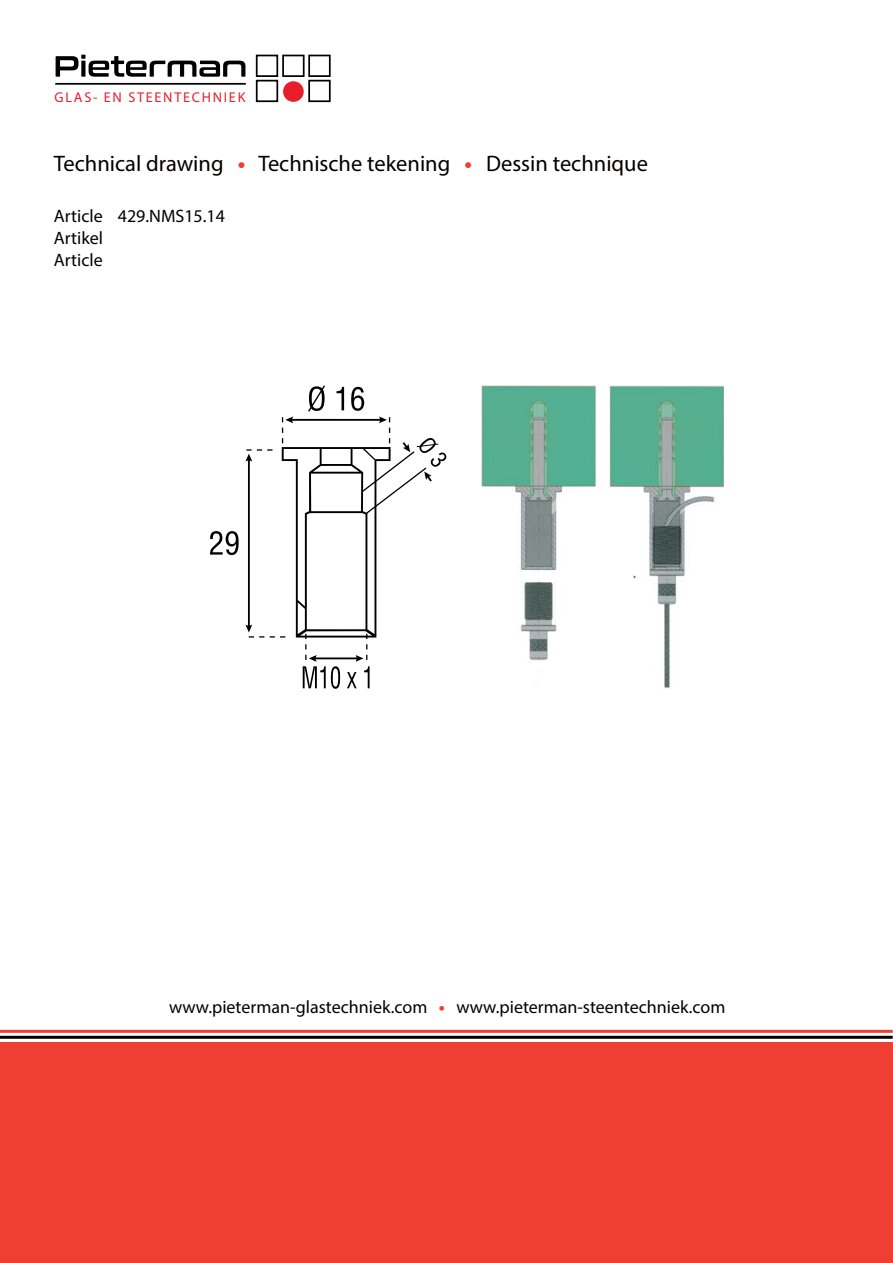
<style>
.page{position:relative;width:893px;height:1263px;background:#fff}
.page>*{position:absolute;margin:0;border:0;box-sizing:border-box;transform-origin:0 0}
.t1{font:22.5px "Myriad Pro";color:#040000}
.t2{font:18px/21.6px "Myriad Pro";color:#040000;text-align:justify}
.t3{font:14.25px "Myriad Pro";letter-spacing:.12em;color:#e81f2a}
.s1{font-weight:700;color:#ef3f34}
</style>
<div class="page">
<div style="left:0;top:1042px;width:893px;height:221px;background:#ef3f34"></div>
<hr style="left:0;top:1036px;width:893px;height:3px;background:#040000">
<hr style="left:0;top:1030px;width:893px;height:3px;background:#ef3f34">
<svg style="left:55px;top:54px;width:276px;height:49px"></svg>
<div style="left:283px;top:81px;width:21px;height:21px;background:#e81f2a;border-radius:50%"></div>
<svg style="left:245px;top:385px;width:201px;height:304px"></svg>
<svg style="left:210px;top:531px;width:29px;height:24px"></svg>
<img style="left:481px;top:385px;width:243px;height:303px">
<p class="t3" style="left:55px;top:92px;width:192px">GLAS- EN STEENTECHNIEK</p>
<p class="t1" style="left:54px;top:155px;width:595px">Technical drawing <span class="s1">•</span> Technische tekening <span class="s1">•</span> Dessin technique</p>
<p class="t2" style="left:54px;top:207px;width:51px">Article Artikel Article</p>
<p class="t2" style="left:118px;top:207px;width:109px">429.NMS15.14</p>
<p class="t2" style="left:169px;top:998px;width:558px">www.pieterman-glastechniek.com <span class="s1">•</span> www.pieterman-steentechniek.com</p>
</div>
